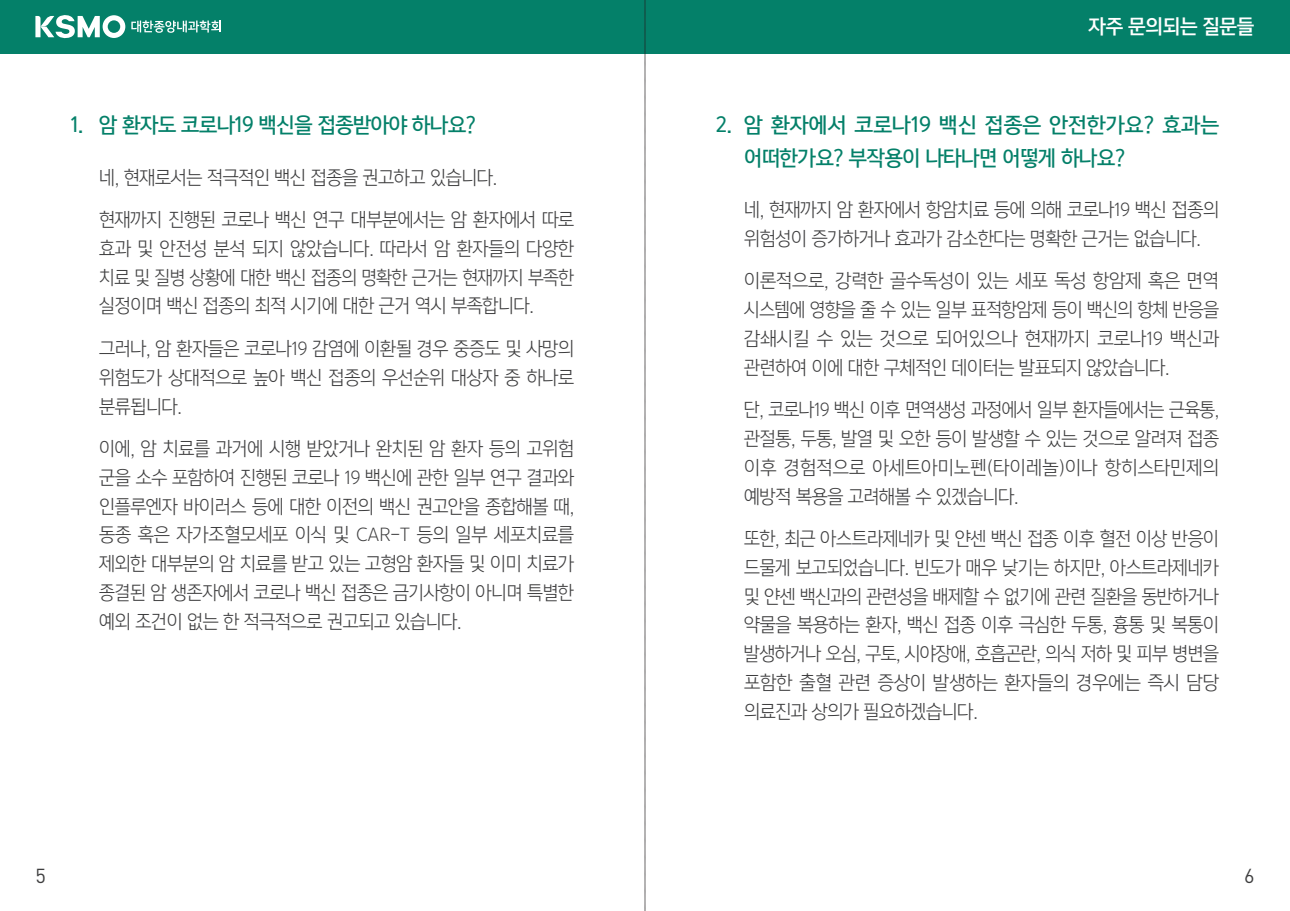
<style>
.page{position:relative;width:1290px;height:911px;background:#fff}
.page>*{position:absolute;margin:0;border:0;box-sizing:border-box;transform-origin:0 0}
.t1{font:20px/32.5px "Yoon Gothic Pro 760";letter-spacing:.005em;color:#048069;scale:.95 1}
.t2{font:20px "Yoon Gothic Pro 760";letter-spacing:-.02em;color:#048069;scale:.95 1}
.t3{font:20px "DIN Pro";color:#3e3e3f}
.t4{font:18.75px/28.8px "Yoon Gothic Pro 730";letter-spacing:-.02em;color:#3e3e3f;text-align:justify;scale:.95 1}
.t5{font:18.75px/28.8px "Yoon Gothic Pro 730";letter-spacing:-.02em;color:#3e3e3f;text-align:justify;scale:.94 1}
.t6{font:18.75px/28.8px "Yoon Gothic Pro 730";letter-spacing:-.02em;color:#3e3e3f;text-align:justify;scale:.96 1}
.t7{font:18.75px/28.8px "Yoon Gothic Pro 730";letter-spacing:-.02em;color:#3e3e3f;text-align:justify;scale:.93 1}
.t8{font:18.75px "Yoon Gothic Pro 770";letter-spacing:-.02em;color:#fff;scale:.96 1}
</style>
<div class="page">
<div style="left:0;top:0;width:1290px;height:53px;background:#048069"></div>
<svg style="left:35px;top:15px;width:90px;height:24px"></svg>
<svg style="left:131px;top:20px;width:90px;height:13px"></svg>
<svg style="left:645px;top:0;width:1px;height:911px"></svg>
<p class="t2" style="left:71px;top:111px;width:428px">1. 암 환자도 코로나19 백신을 접종받아야 하나요?</p>
<p class="t4" style="left:99px;top:162px;width:420px">네, 현재로서는 적극적인 백신 접종을 권고하고 있습니다.</p>
<p class="t4" style="left:99px;top:205px;width:501px">현재까지 진행된 코로나 백신 연구 대부분에서는 암 환자에서 따로 효과 및 안전성 분석 되지 않았습니다. 따라서 암 환자들의 다양한 치료 및 질병 상황에 대한 백신 접종의 명확한 근거는 현재까지 부족한 실정이며 백신 접종의 최적 시기에 대한 근거 역시 부족합니다.</p>
<p class="t4" style="left:99px;top:334px;width:501px">그러나, 암 환자들은 코로나19 감염에 이환될 경우 중증도 및 사망의 위험도가 상대적으로 높아 백신 접종의 우선순위 대상자 중 하나로 분류됩니다.</p>
<p class="t4" style="left:99px;top:434px;width:501px">이에, 암 치료를 과거에 시행 받았거나 완치된 암 환자 등의 고위험 군을 소수 포함하여 진행된 코로나 19 백신에 관한 일부 연구 결과와 인플루엔자 바이러스 등에 대한 이전의 백신 권고안을 종합해볼 때, 동종 혹은 자가조혈모세포 이식 및 CAR-T 등의 일부 세포치료를 제외한 대부분의 암 치료를 받고 있는 고형암 환자들 및 이미 치료가 종결된 암 생존자에서 코로나 백신 접종은 금기사항이 아니며 특별한 예외 조건이 없는 한 적극적으로 권고되고 있습니다.</p>
<p class="t8" style="left:1088px;top:13px;width:174px">자주 문의되는 질문들</p>
<p class="t1" style="left:744px;top:109px;width:501px;text-indent:-28px">2. 암 환자에서 코로나19 백신 접종은 안전한가요? 효과는 어떠한가요? 부작용이 나타나면 어떻게 하나요?</p>
<p class="t4" style="left:744px;top:195px;width:501px">네, 현재까지 암 환자에서 항암치료 등에 의해 코로나19 백신 접종의 위험성이 증가하거나 효과가 감소한다는 명확한 근거는 없습니다.</p>
<p class="t6" style="left:744px;top:266px;width:496px">이론적으로, 강력한 골수독성이 있는 세포 독성 항암제 혹은 면역 시스템에 영향을 줄 수 있는 일부 표적항암제 등이 백신의 항체 반응을 감쇄시킬 수 있는 것으로 되어있으나 현재까지 코로나19 백신과 관련하여 이에 대한 구체적인 데이터는 발표되지 않았습니다.</p>
<p class="t7" style="left:744px;top:395px;width:512px">단, 코로나19 백신 이후 면역생성 과정에서 일부 환자들에서는 근육통, 관절통, 두통, 발열 및 오한 등이 발생할 수 있는 것으로 알려져 접종 이후 경험적으로 아세트아미노펜(타이레놀)이나 항히스타민제의 예방적 복용을 고려해볼 수 있겠습니다.</p>
<p class="t5" style="left:744px;top:524px;width:507px">또한, 최근 아스트라제네카 및 얀센 백신 접종 이후 혈전 이상 반응이 드물게 보고되었습니다. 빈도가 매우 낮기는 하지만, 아스트라제네카 및 얀센 백신과의 관련성을 배제할 수 없기에 관련 질환을 동반하거나 약물을 복용하는 환자, 백신 접종 이후 극심한 두통, 흉통 및 복통이 발생하거나 오심, 구토, 시야장애, 호흡곤란, 의식 저하 및 피부 병변을 포함한 출혈 관련 증상이 발생하는 환자들의 경우에는 즉시 담당 의료진과 상의가 필요하겠습니다.</p>
<p class="t3" style="left:35px;top:859px;width:12px">5</p>
<p class="t3" style="left:1244px;top:859px;width:12px">6</p>
</div>
